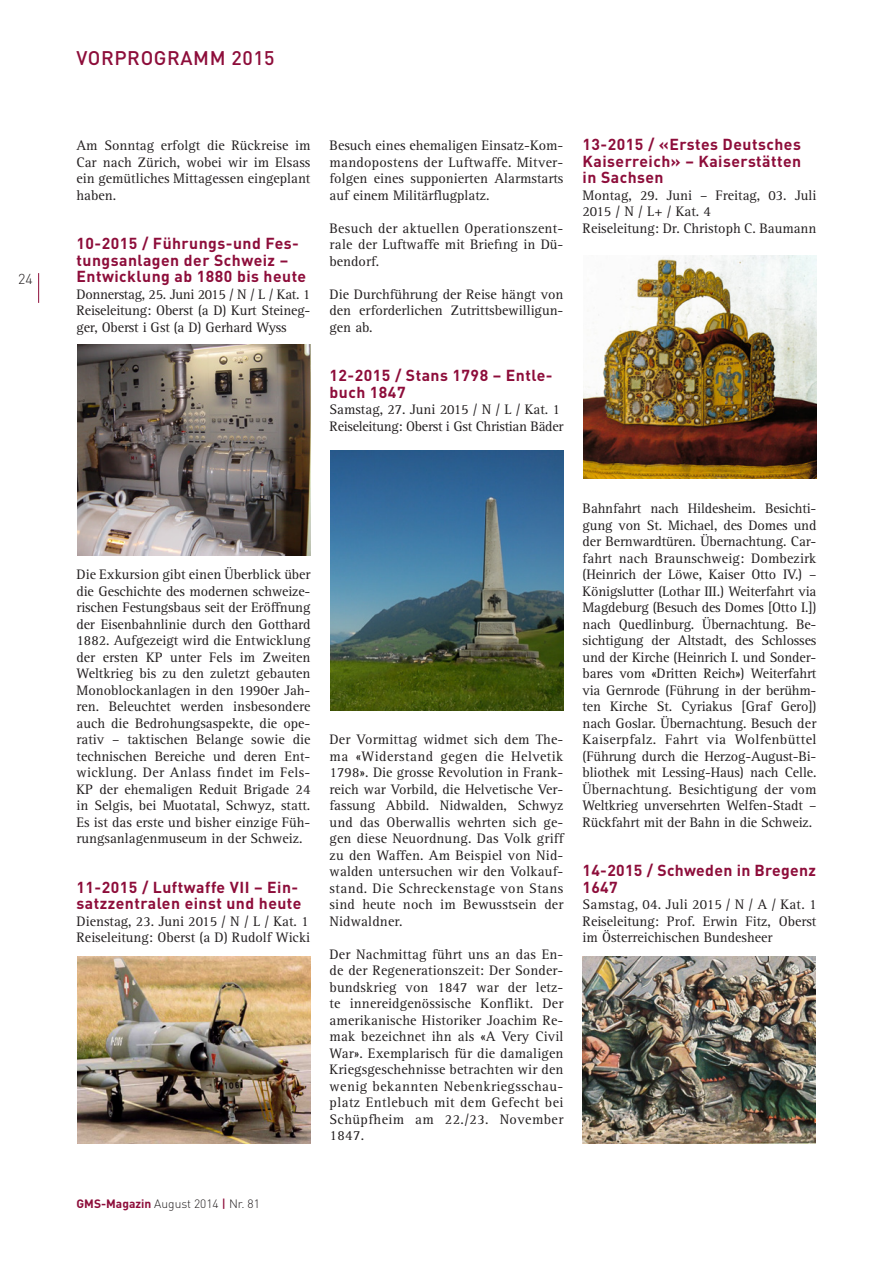
<style>
.page{position:relative;width:893px;height:1263px;background:#fff}
.page>*{position:absolute;margin:0;border:0;box-sizing:border-box;transform-origin:0 0}
.t1{font:500 19.5px "DIN";letter-spacing:.03em;color:#8d0d3a}
.t2{font:700 15.75px/16.5px "DIN";letter-spacing:.03em;color:#8d0d3a}
.t3{font:14.25px/16.5px "Rotis Serif";color:#231f20;text-align:justify}
.t4{font:14.25px/16.5px "Rotis Serif";letter-spacing:-.02em;color:#231f20}
.t5{font:300 14.25px "DIN";color:#231f20}
.t6{font:300 12px "DIN";color:#231f20}
.s1{font-weight:700;color:#8d0d3a}
.s2{font-weight:500;color:#8d0d3a}
</style>
<div class="page">
<hr style="left:38px;top:273px;width:1px;height:30px;background:#8d0d3a">
<img style="left:77px;top:957px;width:233px;height:187px">
<img style="left:330px;top:451px;width:233px;height:259px">
<img style="left:583px;top:256px;width:233px;height:223px">
<img style="left:583px;top:957px;width:233px;height:187px">
<img style="left:77px;top:345px;width:233px;height:210px">
<p class="t5" style="left:18px;top:270px;width:16px">24</p>
<h1 class="t1" style="left:77px;top:45px;width:200px">VORPROGRAMM 2015</h1>
<p class="t3" style="left:77px;top:137px;width:235px">Am Sonntag erfolgt die Rückreise im Car nach Zürich, wobei wir im Elsass ein gemütliches Mittagessen eingeplant haben.</p>
<p class="t2" style="left:77px;top:234px;width:231px">10-2015 / Führungs-und Fes&shy;tungsanlagen der Schweiz –<br>Entwicklung ab 1880 bis heute</p>
<p class="t3" style="left:77px;top:286px;width:235px">Donnerstag, 25. Juni 2015 / N / L / Kat. 1<br>Reiseleitung: Oberst (a D) Kurt Steineg&shy;ger, Oberst i Gst (a D) Gerhard Wyss</p>
<p class="t3" style="left:330px;top:137px;width:235px">Besuch eines ehemaligen Einsatz-Kom&shy;mandopostens der Luftwaffe. Mitver&shy;folgen eines supponierten Alarmstarts auf einem Militärflugplatz.</p>
<p class="t3" style="left:330px;top:220px;width:235px">Besuch der aktuellen Operationszent&shy;rale der Luftwaffe mit Briefing in Dü&shy;bendorf.</p>
<p class="t3" style="left:330px;top:286px;width:235px">Die Durchführung der Reise hängt von den erforderlichen Zutrittsbewilligun&shy;gen ab.</p>
<p class="t2" style="left:330px;top:366px;width:224px">12-2015 / Stans 1798 – Entle&shy;buch 1847</p>
<p class="t4" style="left:330px;top:401px;width:235px">Samstag, 27. Juni 2015 / N / L / Kat. 1<br>Reiseleitung: Oberst i Gst Christian Bäder</p>
<p class="t2" style="left:583px;top:135px;width:220px;text-align:justify">13-2015 / «Erstes Deutsches Kaiserreich» – Kaiserstätten in Sachsen</p>
<p class="t3" style="left:583px;top:187px;width:235px;text-align:left">Montag, 29. Juni – Freitag, 03. Juli<br>2015 / N / L+ / Kat. 4<br>Reiseleitung: Dr. Christoph C. Baumann</p>
<p class="t3" style="left:77px;top:566px;width:235px">Die Exkursion gibt einen Überblick über die Geschichte des modernen schweize&shy;rischen Festungsbaus seit der Eröffnung der Eisenbahnlinie durch den Gotthard 1882. Aufgezeigt wird die Entwicklung der ersten KP unter Fels im Zweiten Weltkrieg bis zu den zuletzt gebauten Monoblockanlagen in den 1990er Jah&shy;ren. Beleuchtet werden insbesondere auch die Bedrohungsaspekte, die ope&shy;rativ – taktischen Belange sowie die technischen Bereiche und deren Ent&shy;wicklung. Der Anlass findet im Fels-KP der ehemaligen Reduit Brigade 24 in Selgis, bei Muotatal, Schwyz, statt.<br>Es ist das erste und bisher einzige Füh&shy;rungsanlagenmuseum in der Schweiz.</p>
<p class="t2" style="left:77px;top:878px;width:226px">11-2015 / Luftwaffe VII – Ein&shy;satzzentralen einst und heute</p>
<p class="t3" style="left:77px;top:913px;width:235px">Dienstag, 23. Juni 2015 / N / L / Kat. 1<br>Reiseleitung: Oberst (a D) Rudolf Wicki</p>
<p class="t3" style="left:330px;top:731px;width:235px">Der Vormittag widmet sich dem The&shy;ma «Widerstand gegen die Helvetik 1798». Die grosse Revolution in Frank&shy;reich war Vorbild, die Helvetische Ver&shy;fassung Abbild. Nidwalden, Schwyz und das Oberwallis wehrten sich ge&shy;gen diese Neuordnung. Das Volk griff zu den Waffen. Am Beispiel von Nid&shy;walden untersuchen wir den Volkauf&shy;stand. Die Schreckenstage von Stans sind heute noch im Bewusstsein der Nidwaldner.</p>
<p class="t3" style="left:330px;top:946px;width:235px">Der Nachmittag führt uns an das En&shy;de der Regenerationszeit: Der Sonder&shy;bundskrieg von 1847 war der letz&shy;te innereidgenössische Konflikt. Der amerikanische Historiker Joachim Re&shy;mak bezeichnet ihn als «A Very Civil War». Exemplarisch für die damaligen Kriegsgeschehnisse betrachten wir den wenig bekannten Nebenkriegsschau&shy;platz Entlebuch mit dem Gefecht bei Schüpfheim am 22./23. November 1847.</p>
<p class="t3" style="left:583px;top:500px;width:235px">Bahnfahrt nach Hildesheim. Besichti&shy;gung von St. Michael, des Domes und der Bernwardtüren. Übernachtung. Car&shy;fahrt nach Braunschweig: Dombezirk (Heinrich der Löwe, Kaiser Otto IV.) – Königslutter (Lothar III.) Weiterfahrt via Magdeburg (Besuch des Domes [Otto I.]) nach Quedlinburg. Übernachtung. Be&shy;sichtigung der Altstadt, des Schlosses und der Kirche (Heinrich I. und Sonder&shy;bares vom «Dritten Reich») Weiterfahrt via Gernrode (Führung in der berühm&shy;ten Kirche St. Cyriakus [Graf Gero]) nach Goslar. Übernachtung. Besuch der Kaiserpfalz. Fahrt via Wolfenbüttel (Führung durch die Herzog-August-Bi&shy;bliothek mit Lessing-Haus) nach Celle.<br>Übernachtung. Besichtigung der vom Weltkrieg unversehrten Welfen-Stadt – Rückfahrt mit der Bahn in die Schweiz.</p>
<p class="t2" style="left:583px;top:861px;width:235px">14-2015 / Schweden in Bregenz<br>1647</p>
<p class="t3" style="left:583px;top:896px;width:235px">Samstag, 04. Juli 2015 / N / A / Kat. 1<br>Reiseleitung: Prof. Erwin Fitz, Oberst im Österreichischen Bundesheer</p>
<p class="t6" style="left:77px;top:1196px;width:185px"><span class="s1">GMS-Magazin</span> August 2014 <span class="s2">|</span> Nr. 81</p>
</div>
